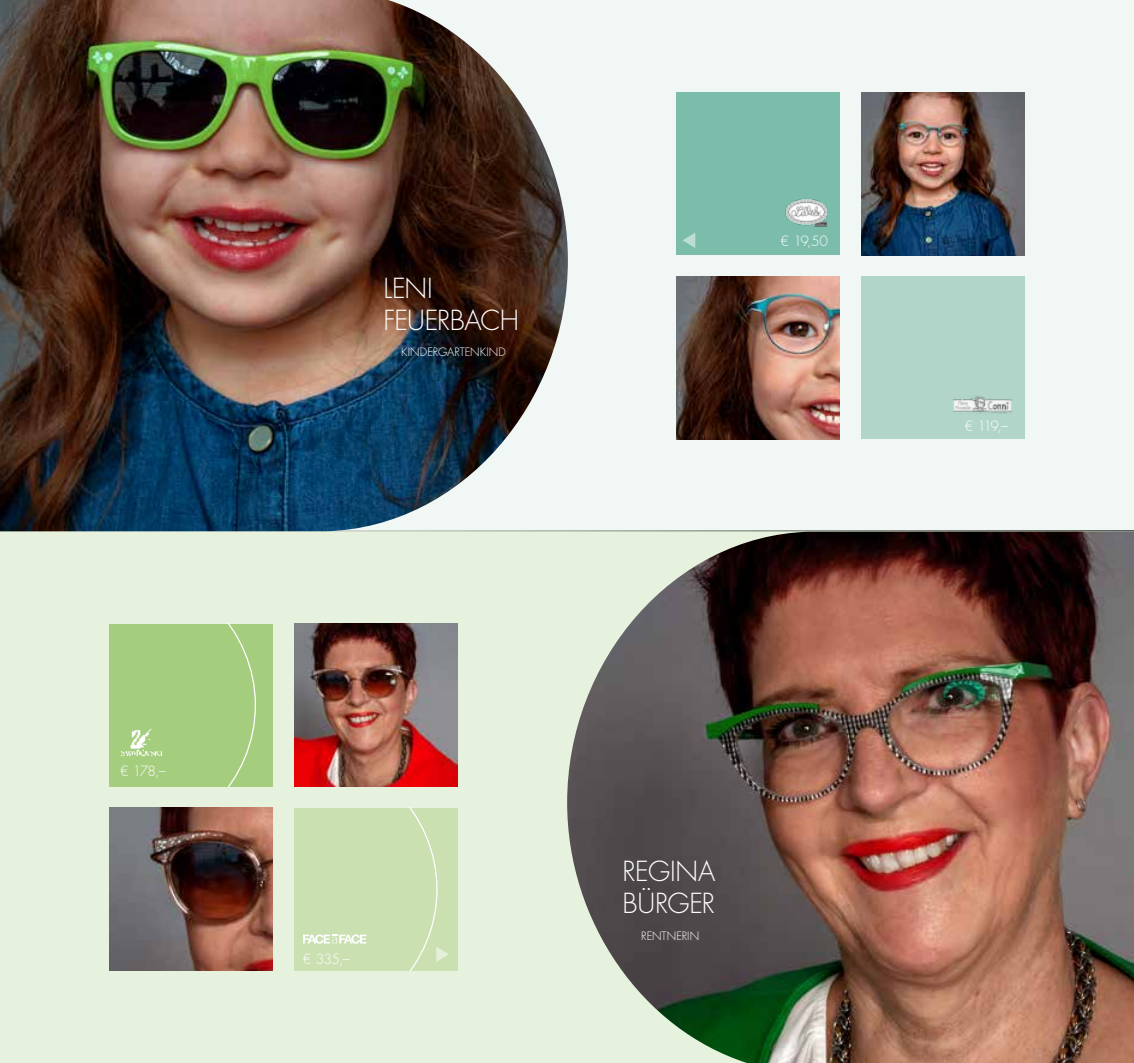
<style>
.page{position:relative;width:1134px;height:1063px;background:#fff}
.page>*{position:absolute;margin:0;border:0;box-sizing:border-box;transform-origin:0 0}
.t1{font:300 26.88px/32.4px "Futura Std";letter-spacing:-.02em;color:#fff}
.t2{font:300 13.75px "Futura Std";letter-spacing:-.08em;color:#fff}
.t3{font:300 11.25px "Futura Std";letter-spacing:.005em;color:#fff}
</style>
<div class="page">
<div style="left:568px;top:0;width:566px;height:531px;background:#f0f7f5"></div>
<div style="left:0;top:531px;width:1134px;height:532px;background:#e7f2de"></div>
<img style="left:0;top:0;width:568px;height:531px">
<img style="left:567px;top:532px;width:567px;height:531px">
<img style="left:861px;top:92px;width:163px;height:163px">
<div style="left:677px;top:92px;width:163px;height:163px;background:#7bbcab"></div>
<img style="left:677px;top:276px;width:163px;height:163px">
<div style="left:861px;top:276px;width:163px;height:163px;background:#b2d5ca"></div>
<img style="left:954px;top:395px;width:57px;height:19px">
<img style="left:294px;top:624px;width:163px;height:163px">
<div style="left:110px;top:624px;width:163px;height:163px;background:#a5cd7e"></div>
<svg style="left:228px;top:624px;width:28px;height:163px"></svg>
<img style="left:110px;top:808px;width:163px;height:163px">
<div style="left:294px;top:808px;width:163px;height:163px;background:#cae0b1"></div>
<svg style="left:683px;top:233px;width:12px;height:15px"></svg>
<svg style="left:303px;top:808px;width:146px;height:163px"></svg>
<img style="left:121px;top:728px;width:41px;height:29px">
<img style="left:785px;top:198px;width:43px;height:29px">
<p class="t1" style="left:384px;top:273px;width:137px">LENI<br>FEUERBACH</p>
<p class="t3" style="left:401px;top:345px;width:106px">KINDERGARTENKIND</p>
<p class="t2" style="left:780px;top:233px;width:49px">€ 19,50</p>
<p class="t2" style="left:120px;top:763px;width:47px">€ 178,–</p>
<p class="t2" style="left:303px;top:950px;width:48px">€ 335,–</p>
<p class="t1" style="left:622px;top:856px;width:94px">REGINA<br>BÜRGER</p>
<p class="t3" style="left:641px;top:929px;width:59px">RENTNERIN</p>
<p class="t2" style="left:965px;top:417px;width:45px">€ 119,–</p>
</div>
